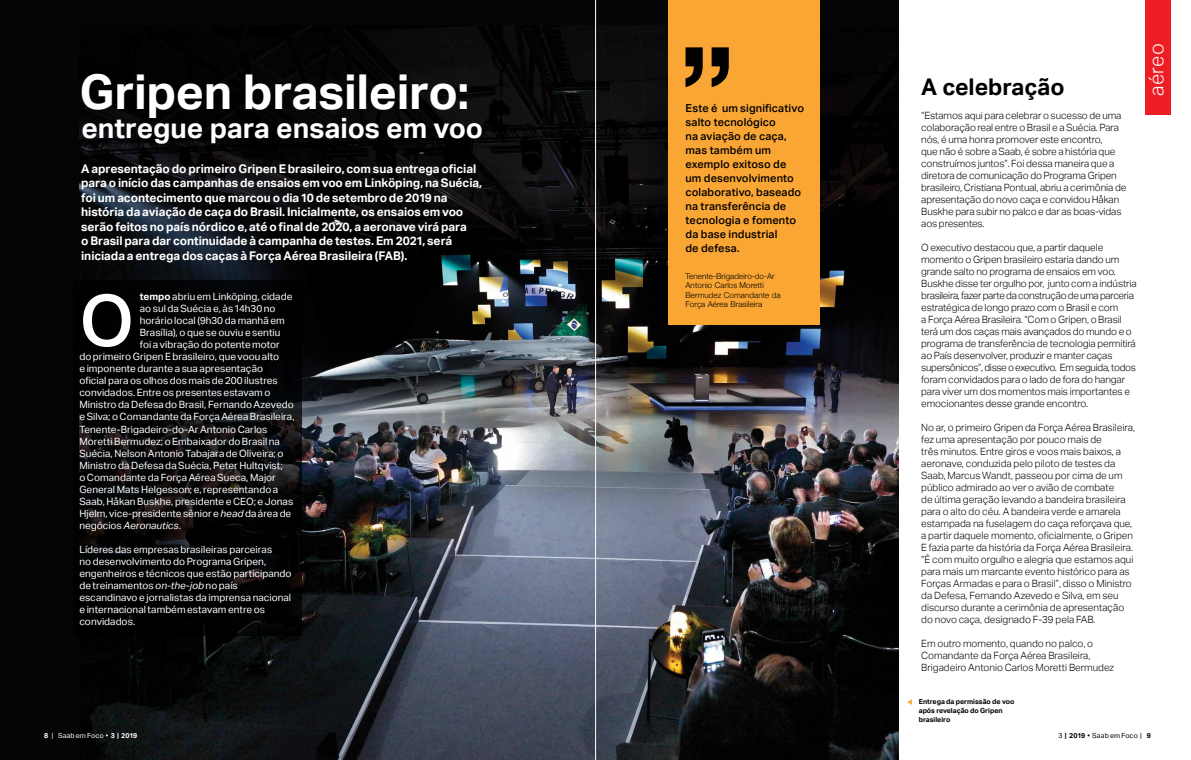
<style>
.page{position:relative;width:1191px;height:760px;background:#fff}
.page>*{position:absolute;margin:0;border:0;box-sizing:border-box;transform-origin:0 0}
.t1{font:500 71px "Aktiv Grotesk";color:#fff}
.t2{font:700 48px "Aktiv Grotesk";letter-spacing:-.01em;color:#fff}
.t3{font:700 28px "Aktiv Grotesk";color:#fff}
.t4{font:700 23px "Aktiv Grotesk";color:#000}
.t5{font:300 20px "Aktiv Grotesk";letter-spacing:.02em;color:#fff}
.t6{font:700 12px/14.5px "Aktiv Grotesk";letter-spacing:-.005em;color:#fff}
.t7{font:500 11px/14px "Aktiv Grotesk";letter-spacing:.01em;color:#000}
.t8{font:300 10px/12px "Aktiv Grotesk";letter-spacing:-.01em;color:#000}
.t9{font:10px/12.1px "Aktiv Grotesk";color:#fff}
.t10{font:italic 10px "Aktiv Grotesk";color:#fff}
.t11{font:300 8px/9.6px "Helvetica Neue";letter-spacing:.01em;color:#000}
.t12{font:700 7px/9px "Aktiv Grotesk";color:#000}
.t13{font:7px "Aktiv Grotesk";letter-spacing:.02em;color:#fff}
.t14{font:7px "Aktiv Grotesk";letter-spacing:.02em;color:#000}
.s1{font-weight:700}
.s2{font-style:italic}
.s3{font-style:normal}
</style>
<div class="page">
<div style="left:0;top:0;width:899px;height:760px;background:#050505"></div>
<img style="left:79px;top:26px;width:820px;height:734px">
<div style="left:74px;top:280px;width:228px;height:355px;background:#050505"></div>
<div style="left:668px;top:0;width:151px;height:324px;background:#faa634"></div>
<svg style="left:685px;top:47px;width:18px;height:40px"></svg>
<svg style="left:711px;top:47px;width:18px;height:40px"></svg>
<div style="left:1145px;top:0;width:26px;height:114px;background:#ed1d24"></div>
<svg style="left:907px;top:699px;width:5px;height:6px"></svg>
<hr style="left:595px;top:0;width:1px;height:760px;background:#fff">
<h2 class="t2" style="left:79px;top:65px;width:391px">Gripen brasileiro:</h2>
<h3 class="t3" style="left:81px;top:112px;width:403px">entregue para ensaios em voo</h3>
<p class="t6" style="left:81px;top:161px;width:402px">A apresentação do primeiro Gripen E brasileiro, com sua entrega oficial para o início das campanhas de ensaios em voo em Linköping, na Suécia, foi um acontecimento que marcou o dia 10 de setembro de 2019 na história da aviação de caça do Brasil. Inicialmente, os ensaios em voo serão feitos no país nórdico e, até o final de 2020, a aeronave virá para<br>o Brasil para dar continuidade à campanha de testes. Em 2021, será iniciada a entrega dos caças à Força Aérea Brasileira (FAB).</p>
<p class="t9" style="left:140px;top:290px;width:154px"><span class="s1">tempo</span> abriu em Linköping, cidade</p>
<p class="t9" style="left:140px;top:302px;width:137px">ao sul da Suécia e, às 14h30 no</p>
<p class="t9" style="left:140px;top:314px;width:146px">horário local (9h30 da manhã em</p>
<p class="t9" style="left:140px;top:326px;width:142px">Brasília), o que se ouviu e sentiu</p>
<p class="t9" style="left:140px;top:339px;width:142px">foi a vibração do potente motor</p>
<p class="t9" style="left:79px;top:351px;width:201px">do primeiro Gripen E brasileiro, que voou alto</p>
<p class="t9" style="left:79px;top:363px;width:185px">e imponente durante a sua apresentação</p>
<p class="t9" style="left:79px;top:375px;width:200px">oficial para os olhos dos mais de 200 ilustres</p>
<p class="t9" style="left:79px;top:387px;width:192px">convidados. Entre os presentes estavam o</p>
<p class="t9" style="left:79px;top:399px;width:216px">Ministro da Defesa do Brasil, Fernando Azevedo</p>
<p class="t9" style="left:79px;top:411px;width:217px">e Silva; o Comandante da Força Aérea Brasileira,</p>
<p class="t9" style="left:79px;top:423px;width:190px">Tenente-Brigadeiro-do-Ar Antonio Carlos</p>
<p class="t9" style="left:79px;top:435px;width:202px">Moretti Bermudez; o Embaixador do Brasil na</p>
<p class="t9" style="left:79px;top:447px;width:205px">Suécia, Nelson Antonio Tabajara de Oliveira; o</p>
<p class="t9" style="left:79px;top:459px;width:205px">Ministro da Defesa da Suécia, Peter Hultqvist;</p>
<p class="t9" style="left:79px;top:471px;width:198px">o Comandante da Força Aérea Sueca, Major</p>
<p class="t9" style="left:79px;top:483px;width:200px">General Mats Helgesson; e, representando a</p>
<p class="t9" style="left:79px;top:495px;width:215px">Saab, Håkan Buskhe, presidente e CEO; e Jonas</p>
<p class="t9" style="left:79px;top:507px;width:213px">Hjelm, vice-presidente sênior e <span class="s2">head</span> da área de</p>
<p class="t10" style="left:79px;top:519px;width:103px"><span class="s3">negócios</span> Aeronautics<span class="s3">.</span></p>
<p class="t9" style="left:79px;top:543px;width:214px">Líderes das empresas brasileiras parceiras<br>no desenvolvimento do Programa Gripen, engenheiros e técnicos que estão participando de treinamentos <span class="s2">on-the-job</span> no país escandinavo e jornalistas da imprensa nacional e internacional também estavam entre os convidados.</p>
<h1 class="t1" style="left:79px;top:280px;width:56px">O</h1>
<p class="t7" style="left:685px;top:102px;width:120px">Este é um significativo salto tecnológico<br>na aviação de caça, mas também um exemplo exitoso de um desenvolvimento colaborativo, baseado na transferência de tecnologia e fomento da base industrial<br>de defesa.</p>
<p class="t11" style="left:685px;top:270px;width:97px">Tenente-Brigadeiro-do-Ar<br>Antonio Carlos Moretti<br>Bermudez Comandante da<br>Força Aérea Brasileira</p>
<h3 class="t4" style="left:921px;top:74px;width:145px">A celebração</h3>
<p class="t8" style="left:921px;top:110px;width:207px">“Estamos aqui para celebrar o sucesso de uma colaboração real entre o Brasil e a Suécia. Para nós, é uma honra promover este encontro,<br>que não é sobre a Saab, é sobre a história que construímos juntos”. Foi dessa maneira que a diretora de comunicação do Programa Gripen brasileiro, Cristiana Pontual, abriu a cerimônia de apresentação do novo caça e convidou Håkan Buskhe para subir no palco e dar as boas-vidas aos presentes.</p>
<p class="t8" style="left:921px;top:242px;width:217px">O executivo destacou que, a partir daquele momento o Gripen brasileiro estaria dando um grande salto no programa de ensaios em voo.<br>Buskhe disse ter orgulho por, junto com a indústria brasileira, fazer parte da construção de uma parceria estratégica de longo prazo com o Brasil e com<br>a Força Aérea Brasileira. “Com o Gripen, o Brasil terá um dos caças mais avançados do mundo e o programa de transferência de tecnologia permitirá ao País desenvolver, produzir e manter caças supersônicos”, disse o executivo. Em seguida, todos foram convidados para o lado de fora do hangar para viver um dos momentos mais importantes e emocionantes desse grande encontro.</p>
<p class="t8" style="left:921px;top:422px;width:215px">No ar, o primeiro Gripen da Força Aérea Brasileira, fez uma apresentação por pouco mais de<br>três minutos. Entre giros e voos mais baixos, a aeronave, conduzida pelo piloto de testes da Saab, Marcus Wandt, passeou por cima de um público admirado ao ver o avião de combate<br>de última geração levando a bandeira brasileira para o alto do céu. A bandeira verde e amarela estampada na fuselagem do caça reforçava que, a partir daquele momento, oficialmente, o Gripen E fazia parte da história da Força Aérea Brasileira. “É com muito orgulho e alegria que estamos aqui para mais um marcante evento histórico para as Forças Armadas e para o Brasil”, disso o Ministro da Defesa, Fernando Azevedo e Silva, em seu discurso durante a cerimônia de apresentação do novo caça, designado F-39 pela FAB.</p>
<p class="t8" style="left:921px;top:638px;width:194px">Em outro momento, quando no palco, o<br>Comandante da Força Aérea Brasileira,<br>Brigadeiro Antonio Carlos Moretti Bermudez</p>
<p class="t12" style="left:918px;top:697px;width:97px">Entrega da permissão de voo após revelação do Gripen brasileiro</p>
<h3 class="t5" style="left:1144px;top:96px;width:54px;rotate:-90deg">aéreo</h3>
<p class="t13" style="left:44px;top:731px;width:95px"><span class="s1">8</span> | Saab em Foco • <span class="s1">3 | 2019</span></p>
<p class="t14" style="left:1058px;top:731px;width:94px">3 <span class="s1">| 2019</span> • Saab em Foco | <span class="s1">9</span></p>
</div>
